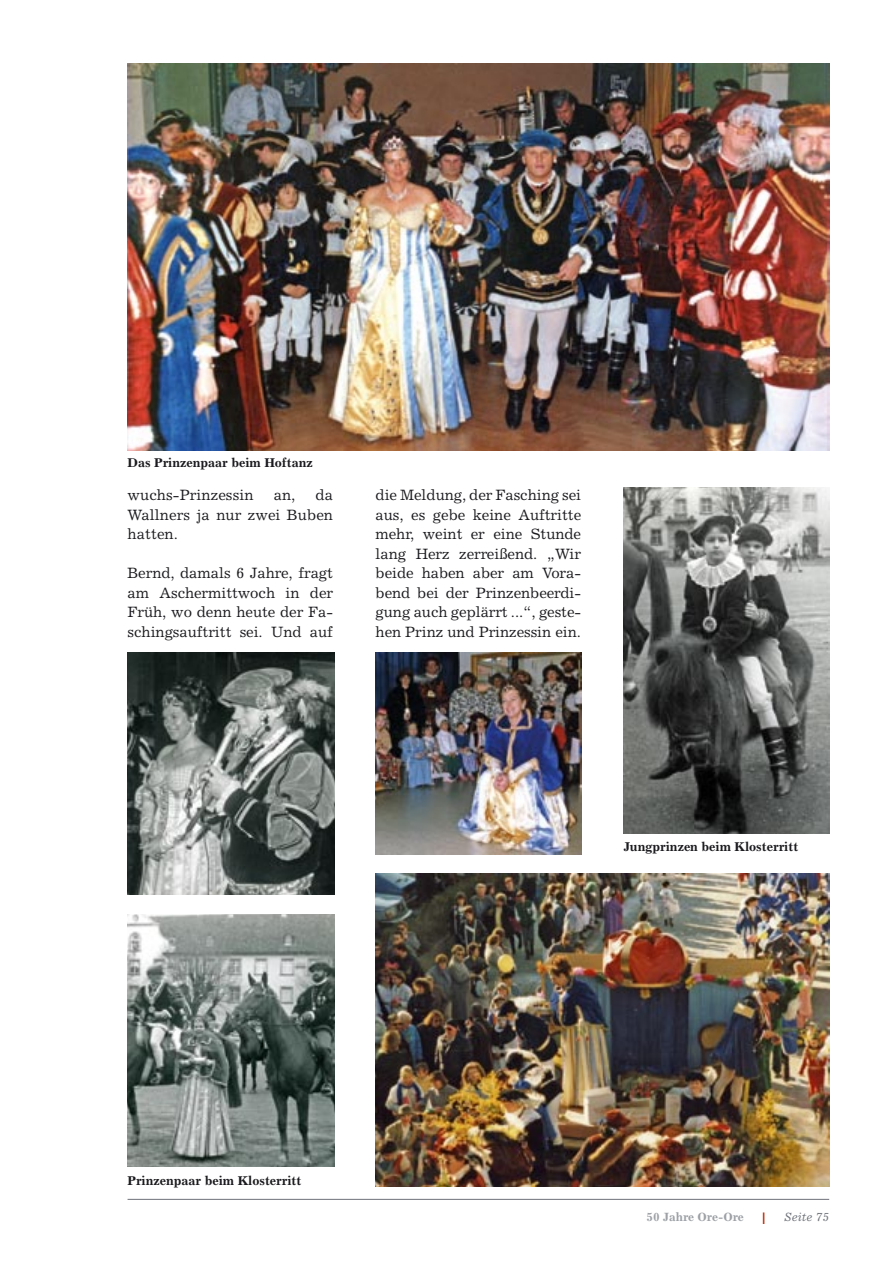
<style>
.page{position:relative;width:893px;height:1263px;background:#fff}
.page>*{position:absolute;margin:0;border:0;box-sizing:border-box;transform-origin:0 0}
.t1{font:15px/19.5px "Excelsior";letter-spacing:-.005em;color:#1b1b1f;text-align:justify}
.t2{font:700 12.75px "Excelsior";letter-spacing:-.005em;color:#1b1b1f}
.t3{font:700 12px "Excelsior";color:#9da1a6}
.t4{font:italic 12px "Excelsior";color:#6d7179}
.s1{font-size:16.8px;color:#c12700}
</style>
<div class="page">
<img style="left:128px;top:64px;width:701px;height:387px">
<img style="left:624px;top:488px;width:205px;height:345px">
<img style="left:376px;top:653px;width:205px;height:201px">
<img style="left:128px;top:653px;width:207px;height:241px">
<img style="left:376px;top:873px;width:453px;height:313px">
<img style="left:128px;top:914px;width:207px;height:252px">
<hr style="left:128px;top:1199px;width:701px;height:1px;background:#6d7179">
<p class="t2" style="left:128px;top:455px;width:187px">Das Prinzenpaar beim Hoftanz</p>
<p class="t1" style="left:128px;top:485px;width:207px;text-indent:188px">da Wallners ja nur zwei Buben hatten.</p>
<p class="t1" style="left:128px;top:563px;width:207px">Bernd, damals 6 Jahre, fragt am Aschermittwoch in der Früh, wo denn heute der Fa&shy;schingsauftritt sei. Und auf</p>
<p class="t1" style="left:128px;top:485px;width:128px">wuchs-Prinzessin</p>
<p class="t1" style="left:274px;top:485px;width:23px">an,</p>
<p class="t1" style="left:376px;top:485px;width:207px">die Meldung, der Fasching sei aus, es gebe keine Auftritte mehr, weint er eine Stunde lang Herz zerreißend. „Wir beide haben aber am Vora&shy;bend bei der Prinzenbeerdi&shy;gung auch geplärrt ...“, geste&shy;hen Prinz und Prinzessin ein.</p>
<p class="t2" style="left:624px;top:839px;width:176px">Jungprinzen beim Klosterritt</p>
<p class="t2" style="left:128px;top:1172px;width:175px">Prinzenpaar beim Klosterritt</p>
<p class="t3" style="left:646px;top:1210px;width:122px">50 Jahre Ore-Ore <span class="s1">|</span></p>
<p class="t4" style="left:784px;top:1210px;width:47px">Seite 75</p>
</div>
